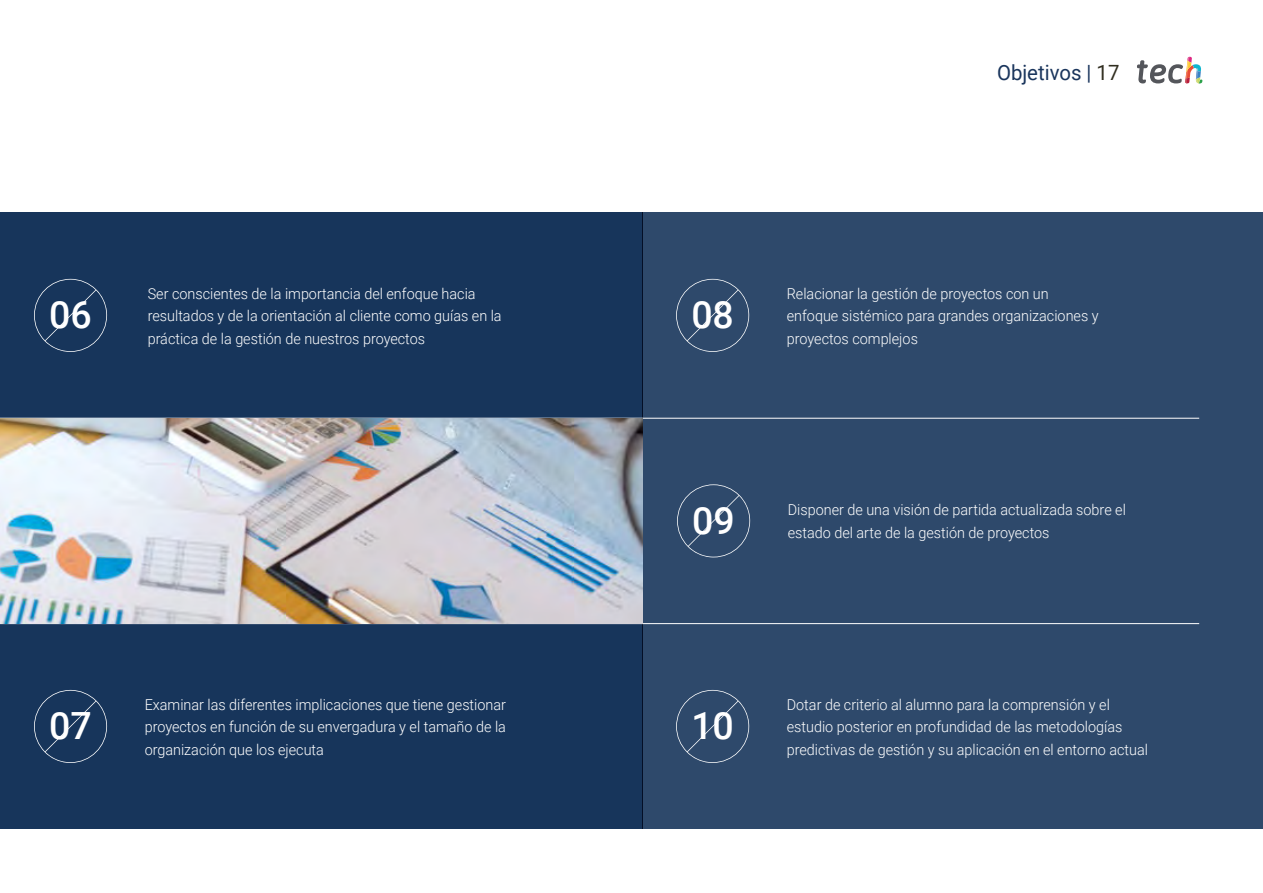
<style>
.page{position:relative;width:1263px;height:893px;background:#fff}
.page>*{position:absolute;margin:0;border:0;box-sizing:border-box;transform-origin:0 0}
.t1{font:500 37.5px "Roboto";color:#fff}
.t2{font:21px "Roboto";color:#1a355c}
.t3{font:300 15px/22.5px "Roboto";color:#fff;scale:.96 1}
.s1{color:#312e20}
</style>
<div class="page">
<div style="left:0;top:213px;width:642px;height:616px;background:#17355b"></div>
<div style="left:642px;top:213px;width:621px;height:616px;background:#2e496b"></div>
<svg style="left:34px;top:279px;width:73px;height:73px"></svg>
<svg style="left:676px;top:279px;width:73px;height:73px"></svg>
<hr style="left:0;top:418px;width:1199px;height:1px;background:#fff">
<hr style="left:0;top:623px;width:1199px;height:1px;background:#fff">
<svg style="left:1137px;top:57px;width:65px;height:27px"></svg>
<img style="left:0;top:418px;width:642px;height:205px">
<svg style="left:677px;top:484px;width:73px;height:73px"></svg>
<svg style="left:676px;top:690px;width:73px;height:73px"></svg>
<svg style="left:34px;top:690px;width:73px;height:73px"></svg>
<h2 class="t2" style="left:997px;top:57px;width:124px">Objetivos | <span class="s1">17</span></h2>
<p class="t3" style="left:148px;top:281px;width:370px">Ser conscientes de la importancia del enfoque hacia resultados y de la orientación al cliente como guías en la práctica de la gestión de nuestros proyectos</p>
<p class="t3" style="left:787px;top:281px;width:326px">Relacionar la gestión de proyectos con un enfoque sistémico para grandes organizaciones y proyectos complejos</p>
<h1 class="t1" style="left:49px;top:288px;width:44px">06</h1>
<h1 class="t1" style="left:691px;top:288px;width:44px">08</h1>
<h1 class="t1" style="left:49px;top:699px;width:44px">07</h1>
<p class="t3" style="left:145px;top:692px;width:378px;text-align:justify">Examinar las diferentes implicaciones que tiene gestionar proyectos en función de su envergadura y el tamaño de la organización que los ejecuta</p>
<h1 class="t1" style="left:692px;top:494px;width:44px">09</h1>
<p class="t3" style="left:788px;top:498px;width:354px">Disponer de una visión de partida actualizada sobre el</p>
<p class="t3" style="left:788px;top:521px;width:274px">estado del arte de la gestión de proyectos</p>
<h1 class="t1" style="left:691px;top:699px;width:44px">10</h1>
<p class="t3" style="left:787px;top:692px;width:378px">Dotar de criterio al alumno para la comprensión y el estudio posterior en profundidad de las metodologías predictivas de gestión y su aplicación en el entorno actual</p>
</div>
